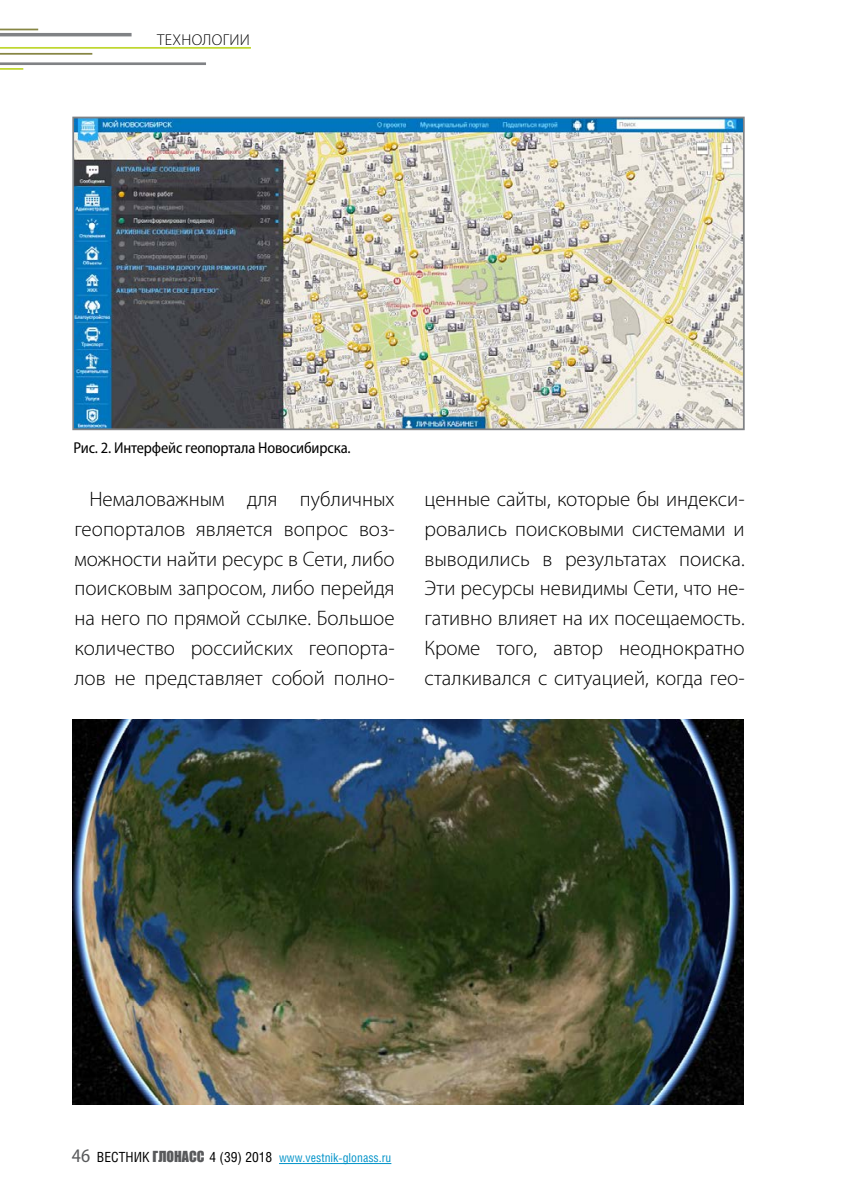
<style>
.page{position:relative;width:844px;height:1191px;background:#fff}
.page>*{position:absolute;margin:0;border:0;box-sizing:border-box;transform-origin:0 0}
.t1{font:300 21px/29.8px "Myriad Pro";color:#000;text-align:justify}
.t2{font:semi-condensed 15.75px "Myriad Pro";letter-spacing:-.01em;color:#000}
.t3{font:300 15.75px "Myriad Pro";letter-spacing:.02em;color:#000}
.t4{font:12.25px "Helios Cond";color:#0092c8}
.s1{font-family:"Myriad Pro";font-stretch:semi-condensed;font-size:19.25px;color:#58595b}
.s2{font-size:14px;color:#000}
.s3{font-family:"Impact";font-size:14px;color:#58595b}
</style>
<div class="page">
<hr style="left:0;top:29px;width:38px;height:1px;background:#878644">
<hr style="left:0;top:33px;width:131px;height:3px;background:#808285">
<hr style="left:0;top:47px;width:251px;height:2px;background:#bfd730">
<hr style="left:0;top:53px;width:92px;height:2px;background:#878644">
<hr style="left:0;top:62px;width:206px;height:3px;background:#808285">
<hr style="left:0;top:68px;width:23px;height:2px;background:#bfd730">
<hr style="left:279px;top:1163px;width:112px;height:1px;background:#0092c8">
<img style="left:75px;top:120px;width:666px;height:307px">
<div style="left:72px;top:117px;width:672px;height:313px;border:2px solid #808285"></div>
<img style="left:72px;top:719px;width:671px;height:385px">
<p class="t3" style="left:157px;top:31px;width:94px">ТЕХНОЛОГИИ</p>
<p class="t2" style="left:73px;top:439px;width:279px">Рис. 2. Интерфейс геопортала Новосибирска.</p>
<p class="t1" style="left:74px;top:484px;width:321px;text-indent:15px">Немаловажным для публичных геопорталов является вопрос воз&shy;можности найти ресурс в Сети, либо поисковым запросом, либо перейдя на него по прямой ссылке. Большое количество российских геопорта&shy;лов не представляет собой полно-</p>
<p class="t1" style="left:424px;top:484px;width:321px">ценные сайты, которые бы индекси&shy;ровались поисковыми системами и выводились в результатах поиска.<br>Эти ресурсы невидимы Сети, что не&shy;гативно влияет на их посещаемость.<br>Кроме того, автор неоднократно сталкивался с ситуацией, когда гео-</p>
<p class="t4" style="left:72px;top:1150px;width:321px"><span class="s1">46</span> <span class="s2">ВЕСТНИК</span> <span class="s3">ГЛОНАСС</span> <span class="s2">4 (39) 2018</span> www.vestnik-glonass.ru</p>
</div>
